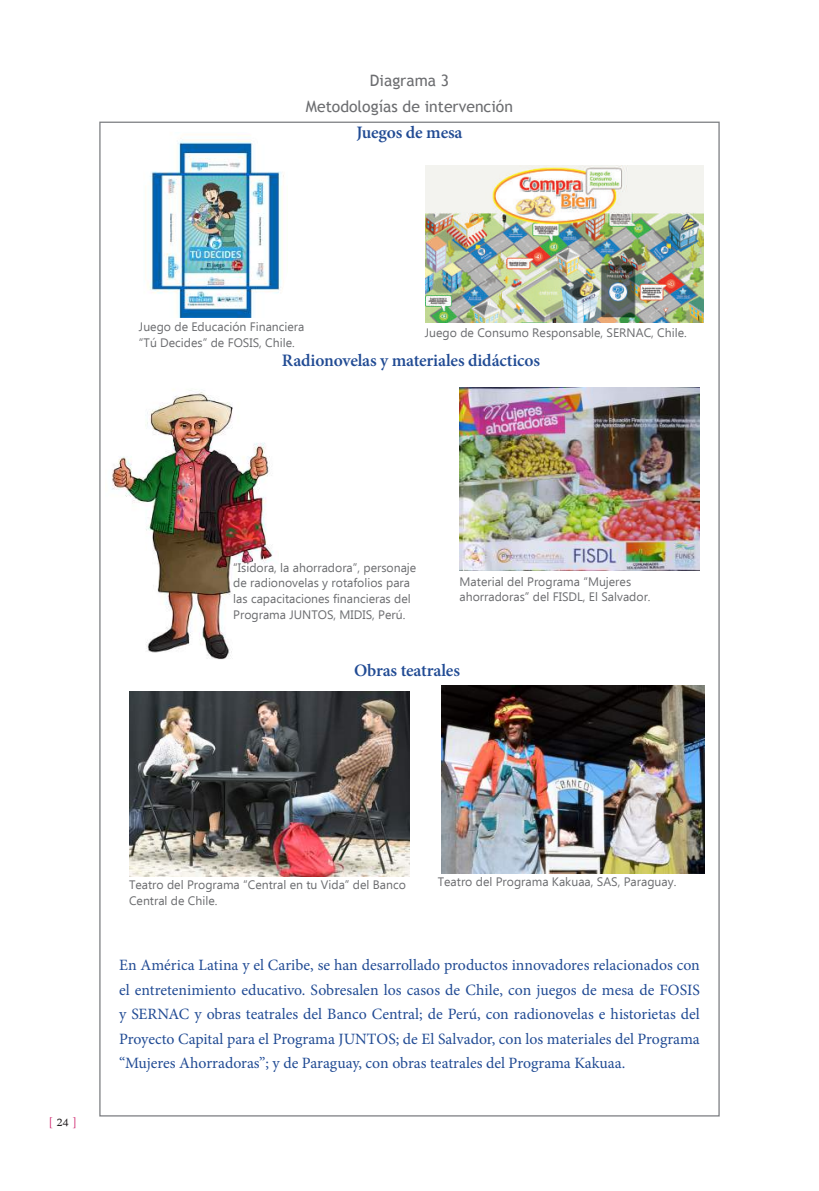
<style>
.page{position:relative;width:819px;height:1191px;background:#fff}
.page>*{position:absolute;margin:0;border:0;box-sizing:border-box;transform-origin:0 0}
.t1{font:600 17.5px "Minion Pro";letter-spacing:-.01em;color:#214b94}
.t2{font:17.5px "Arabic Typesetting";color:#cc1b67}
.t3{font:15.75px/24.5px "Minion Pro";color:#214b94;text-align:justify}
.t4{font:15.75px/25.9px "Trebuchet MS";color:#6c6d70;text-align:center}
.t5{font:12.25px/15.8px "Ebrima";color:#6c6d70}
.s1{color:#231f20}
</style>
<div class="page">
<img style="left:426px;top:165px;width:277px;height:157px">
<img style="left:129px;top:691px;width:280px;height:185px">
<img style="left:441px;top:685px;width:264px;height:188px">
<img style="left:459px;top:387px;width:240px;height:183px">
<img style="left:111px;top:389px;width:162px;height:271px">
<img style="left:145px;top:134px;width:139px;height:184px">
<p class="t4" style="left:306px;top:67px;width:208px">Diagrama 3<br>Metodologías de intervención</p>
<p class="t1" style="left:356px;top:120px;width:108px">Juegos de mesa</p>
<p class="t5" style="left:139px;top:319px;width:167px">Juego de Educación Financiera “Tú Decides” de FOSIS, Chile.</p>
<p class="t5" style="left:425px;top:325px;width:263px">Juego de Consumo Responsable, SERNAC, Chile.</p>
<p class="t1" style="left:282px;top:348px;width:259px">Radionovelas y materiales didácticos</p>
<p class="t5" style="left:233px;top:559px;width:184px">“Isidora, la ahorradora”, personaje de radionovelas y rotafolios para las capacitaciones financieras del Programa JUNTOS, MIDIS, Perú.</p>
<p class="t5" style="left:459px;top:573px;width:192px">Material del Programa “Mujeres ahorradoras” del FISDL, El Salvador.</p>
<p class="t1" style="left:354px;top:658px;width:107px">Obras teatrales</p>
<p class="t2" style="left:49px;top:1113px;width:29px">[<span class="s1">24</span> ]</p>
<p class="t5" style="left:129px;top:876px;width:278px">Teatro del Programa “Central en tu Vida” del Banco</p>
<p class="t5" style="left:438px;top:873px;width:240px">Teatro del Programa Kakuaa, SAS, Paraguay.</p>
<p class="t5" style="left:129px;top:892px;width:90px">Central de Chile.</p>
<p class="t3" style="left:119px;top:953px;width:582px">En América Latina y el Caribe, se han desarrollado productos innovadores relacionados con el entretenimiento educativo. Sobresalen los casos de Chile, con juegos de mesa de FOSIS y SERNAC y obras teatrales del Banco Central; de Perú, con radionovelas e historietas del Proyecto Capital para el Programa JUNTOS; de El Salvador, con los materiales del Programa “Mujeres Ahorradoras”; y de Paraguay, con obras teatrales del Programa Kakuaa.</p>
</div>
